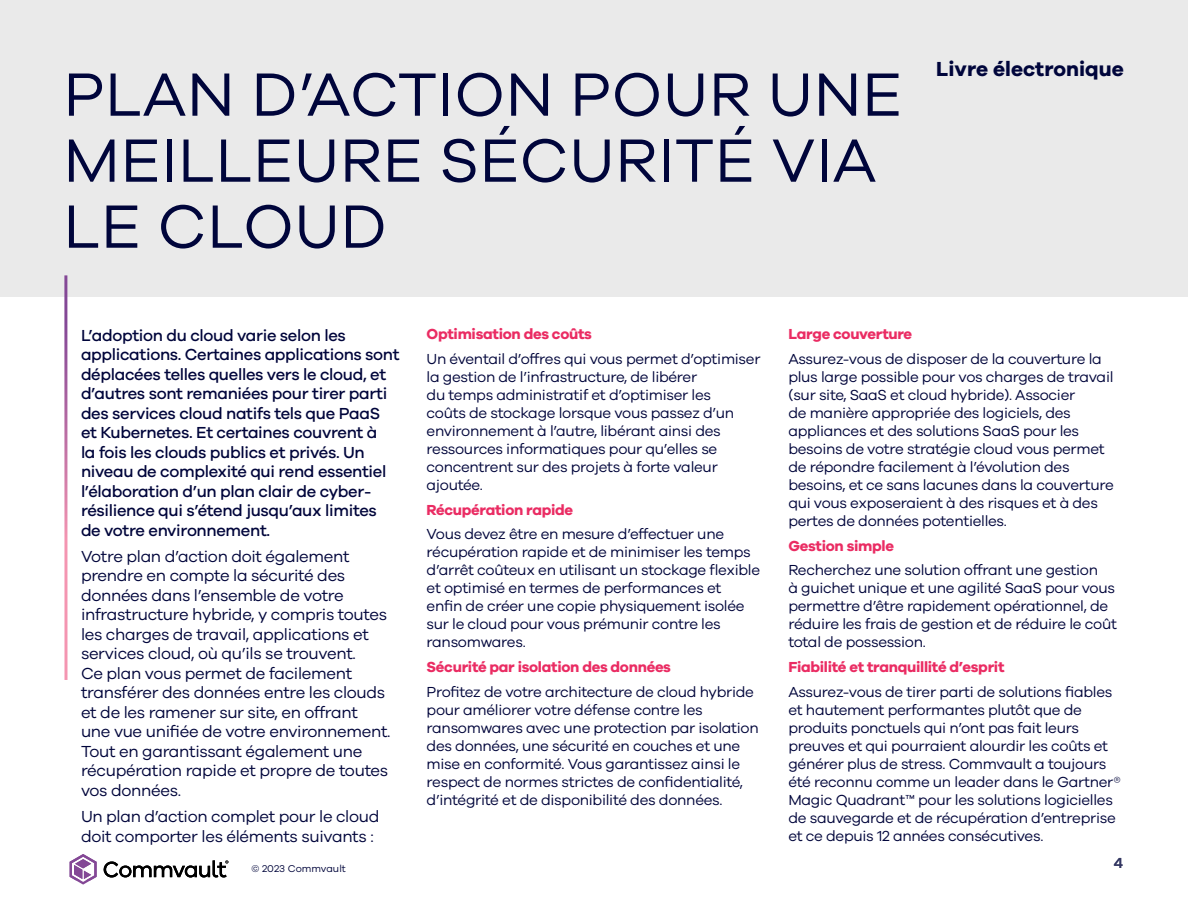
<style>
.page{position:relative;width:1188px;height:918px;background:#fff}
.page>*{position:absolute;margin:0;border:0;box-sizing:border-box;transform-origin:0 0}
.t1{font:63px/66px "Galano Grotesque";letter-spacing:.01em;color:#00053b}
.Document_Title{font:700 21px "Galano Grotesque";color:#00053b}
.t2{font:16.5px/19.5px "Galano Grotesque";letter-spacing:-.02em;color:#00053b}
.t3{font:500 16.5px/19.5px "Galano Grotesque";letter-spacing:-.02em;color:#00053b}
.t4{font:15px/18px "Galano Grotesque";letter-spacing:-.02em;color:#00053b}
.t5{font:700 15px "Galano Grotesque";letter-spacing:-.02em;color:#ea2c63}
.Body_Copy{font:500 15px "Galano Grotesque";color:#333762}
.t6{font:10.2px "Galano Grotesque";color:#00053b}
</style>
<div class="page">
<div style="left:0;top:0;width:1188px;height:297px;background:#eaeaea"></div>
<hr style="left:64px;top:275px;width:3px;height:405px;background:#fff">
<svg style="left:70px;top:854px;width:27px;height:31px"></svg>
<svg style="left:103px;top:860px;width:125px;height:18px"></svg>
<p class="t1" style="left:63px;top:60px;width:840px">PLAN D’ACTION POUR UNE<br>MEILLEURE SÉCURITÉ VIA<br>LE CLOUD</p>
<p class="Document_Title" style="left:936px;top:56px;width:189px">Livre électronique</p>
<p class="t3" style="left:81px;top:325px;width:320px">L’adoption du cloud varie selon les applications. Certaines applications sont déplacées telles quelles vers le cloud, et d’autres sont remaniées pour tirer parti des services cloud natifs tels que PaaS et Kubernetes. Et certaines couvrent à<br>la fois les clouds publics et privés. Un niveau de complexité qui rend essentiel l’élaboration d’un plan clair de cyber&shy;résilience qui s’étend jusqu’aux limites de votre environnement.</p>
<p class="t2" style="left:81px;top:546px;width:311px">Votre plan d’action doit également prendre en compte la sécurité des données dans l’ensemble de votre infrastructure hybride, y compris toutes les charges de travail, applications et services cloud, où qu’ils se trouvent.<br>Ce plan vous permet de facilement transférer des données entre les clouds et de les ramener sur site, en offrant une vue unifiée de votre environnement.<br>Tout en garantissant également une récupération rapide et propre de toutes vos données.</p>
<p class="t2" style="left:81px;top:806px;width:300px">Un plan d’action complet pour le cloud doit comporter les éléments suivants :</p>
<p class="t6" style="left:252px;top:863px;width:96px">© 2023 Commvault</p>
<p class="t5" style="left:427px;top:325px;width:167px">Optimisation des coûts</p>
<p class="t4" style="left:427px;top:349px;width:335px">Un éventail d’offres qui vous permet d’optimiser la gestion de l’infrastructure, de libérer<br>du temps administratif et d’optimiser les<br>coûts de stockage lorsque vous passez d’un environnement à l’autre, libérant ainsi des ressources informatiques pour qu’elles se concentrent sur des projets à forte valeur ajoutée.</p>
<p class="t5" style="left:427px;top:500px;width:148px">Récupération rapide</p>
<p class="t4" style="left:427px;top:525px;width:335px">Vous devez être en mesure d’effectuer une récupération rapide et de minimiser les temps d’arrêt coûteux en utilisant un stockage flexible et optimisé en termes de performances et enfin de créer une copie physiquement isolée sur le cloud pour vous prémunir contre les ransomwares.</p>
<p class="t5" style="left:427px;top:658px;width:246px">Sécurité par isolation des données</p>
<p class="t4" style="left:427px;top:682px;width:334px">Profitez de votre architecture de cloud hybride pour améliorer votre défense contre les ransomwares avec une protection par isolation des données, une sécurité en couches et une mise en conformité. Vous garantissez ainsi le respect de normes strictes de confidentialité, d’intégrité et de disponibilité des données.</p>
<p class="t5" style="left:788px;top:325px;width:125px">Large couverture</p>
<p class="t4" style="left:788px;top:349px;width:327px">Assurez-vous de disposer de la couverture la plus large possible pour vos charges de travail (sur site, SaaS et cloud hybride). Associer<br>de manière appropriée des logiciels, des appliances et des solutions SaaS pour les besoins de votre stratégie cloud vous permet de répondre facilement à l’évolution des besoins, et ce sans lacunes dans la couverture qui vous exposeraient à des risques et à des pertes de données potentielles.</p>
<p class="t5" style="left:788px;top:536px;width:107px">Gestion simple</p>
<p class="t4" style="left:788px;top:561px;width:330px">Recherchez une solution offrant une gestion<br>à guichet unique et une agilité SaaS pour vous permettre d’être rapidement opérationnel, de réduire les frais de gestion et de réduire le coût total de possession.</p>
<p class="t5" style="left:788px;top:658px;width:218px">Fiabilité et tranquillité d’esprit</p>
<p class="t4" style="left:788px;top:682px;width:334px">Assurez-vous de tirer parti de solutions fiables et hautement performantes plutôt que de produits ponctuels qui n’ont pas fait leurs preuves et qui pourraient alourdir les coûts et générer plus de stress. Commvault a toujours été reconnu comme un leader dans le Gartner® Magic Quadrant™ pour les solutions logicielles de sauvegarde et de récupération d’entreprise et ce depuis 12 années consécutives.</p>
<p class="Body_Copy" style="left:1114px;top:854px;width:11px">4</p>
</div>
